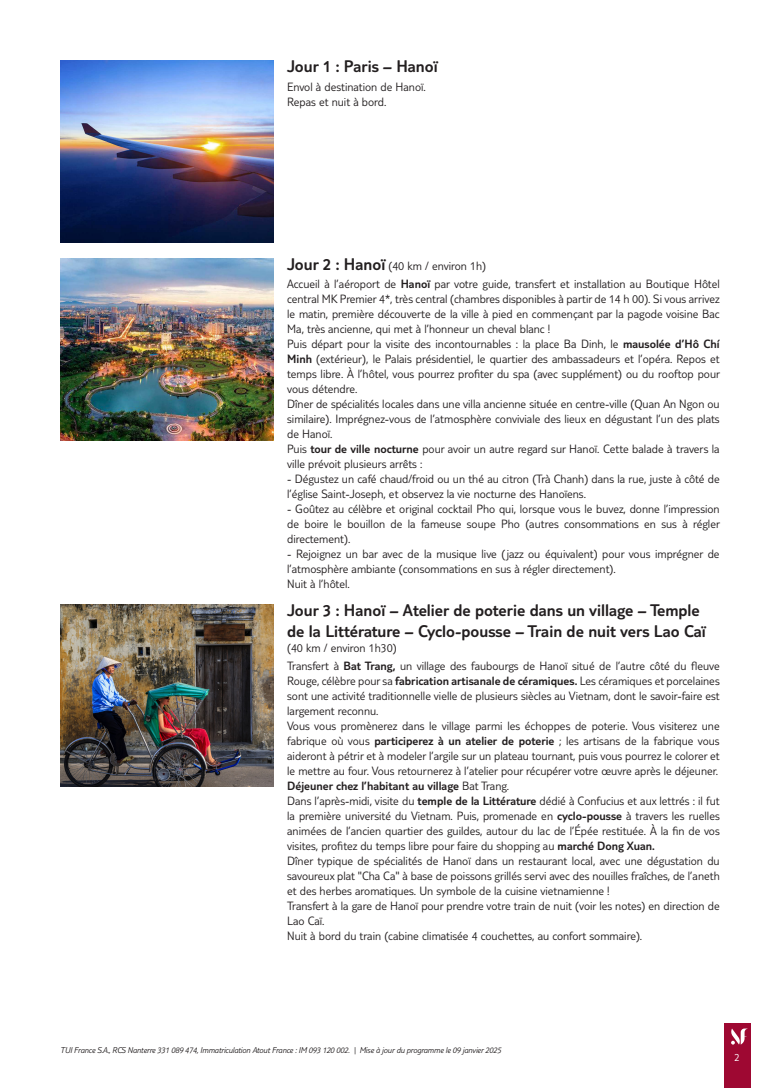
<style>
.page{position:relative;width:780px;height:1088px;background:#fff}
.page>*{position:absolute;margin:0;border:0;box-sizing:border-box;transform-origin:0 0}
.t1{font:300 17.5px/21px "TUI Type";color:#231f20}
.t2{font:300 12.5px/15px "TUI Type";color:#231f20}
.t3{font:300 11.25px "TUI Type";color:#fff}
.t4{font:italic 300 8.75px "TUI Type";letter-spacing:-.02em;color:#231f20}
.s1{font-size:17.5px}
.s2{font-style:inherit}
</style>
<div class="page">
<div style="left:724px;top:1023px;width:26px;height:65px;background:#9e0832"></div>
<svg style="left:731px;top:1028px;width:17px;height:16px"></svg>
<img style="left:60px;top:60px;width:213px;height:182px">
<img style="left:60px;top:258px;width:213px;height:182px">
<img style="left:60px;top:604px;width:213px;height:182px">
<h1 class="t1" style="left:287px;top:55px;width:152px">Jour 1 : Paris – Hanoï</h1>
<p class="t2" style="left:287px;top:79px;width:140px">Envol à destination de Hanoï.<br>Repas et nuit à bord.</p>
<p class="t2" style="left:287px;top:256px;width:434px;line-height:18.5px"><span class="s1">Jour 2 : Hanoï</span> (40 km / environ 1h)<br>Accueil à l’aéroport de <span class="s2">Hanoï</span> par votre guide, transfert et installation au Boutique Hôtel</p>
<p class="t2" style="left:287px;top:291px;width:434px">central MK Premier 4*, très central (chambres disponibles à partir de 14 h 00). Si vous arrivez le matin, première découverte de la ville à pied en commençant par la pagode voisine Bac Ma, très ancienne, qui met à l’honneur un cheval blanc !<br>Puis départ pour la visite des incontournables : la place Ba Dinh, le <span class="s2">mausolée d’Hô Chí Minh</span> (extérieur), le Palais présidentiel, le quartier des ambassadeurs et l’opéra. Repos et temps libre. À l’hôtel, vous pourrez profiter du spa (avec supplément) ou du rooftop pour vous détendre.<br>Dîner de spécialités locales dans une villa ancienne située en centre-ville (Quan An Ngon ou similaire). Imprégnez-vous de l’atmosphère conviviale des lieux en dégustant l’un des plats de Hanoï.<br>Puis <span class="s2">tour de ville nocturne</span> pour avoir un autre regard sur Hanoï. Cette balade à travers la ville prévoit plusieurs arrêts :</p>
<p class="t2" style="left:287px;top:471px;width:434px">- Dégustez un café chaud/froid ou un thé au citron (Trà Chanh) dans la rue, juste à côté de l’église Saint-Joseph, et observez la vie nocturne des Hanoïens.</p>
<p class="t2" style="left:287px;top:501px;width:434px;text-align:justify">- Goûtez au célèbre et original cocktail Pho qui, lorsque vous le buvez, donne l’impression de boire le bouillon de la fameuse soupe Pho (autres consommations en sus à régler directement).</p>
<p class="t2" style="left:287px;top:546px;width:434px">- Rejoignez un bar avec de la musique live (jazz ou équivalent) pour vous imprégner de l’atmosphère ambiante (consommations en sus à régler directement).<br>Nuit à l’hôtel.</p>
<h1 class="t1" style="left:287px;top:599px;width:420px">Jour 3 : Hanoï – Atelier de poterie dans un village – Temple de la Littérature – Cyclo-pousse – Train de nuit vers Lao Caï</h1>
<p class="t2" style="left:287px;top:638px;width:434px;line-height:18.5px">(40 km / environ 1h30)<br>Transfert à <span class="s2">Bat Trang,</span> un village des faubourgs de Hanoï situé de l’autre côté du fleuve</p>
<p class="t2" style="left:287px;top:673px;width:434px">Rouge, célèbre pour sa <span class="s2">fabrication artisanale de céramiques.</span> Les céramiques et porcelaines sont une activité traditionnelle vielle de plusieurs siècles au Vietnam, dont le savoir-faire est largement reconnu.<br>Vous vous promènerez dans le village parmi les échoppes de poterie. Vous visiterez une fabrique où vous <span class="s2">participerez à un atelier de poterie</span> ; les artisans de la fabrique vous aideront à pétrir et à modeler l’argile sur un plateau tournant, puis vous pourrez le colorer et le mettre au four. Vous retournerez à l’atelier pour récupérer votre œuvre après le déjeuner.<br><span class="s2">Déjeuner chez l’habitant au village</span> Bat Trang.<br>Dans l’après-midi, visite du <span class="s2">temple de la Littérature</span> dédié à Confucius et aux lettrés : il fut la première université du Vietnam. Puis, promenade en <span class="s2">cyclo-pousse</span> à travers les ruelles animées de l’ancien quartier des guildes, autour du lac de l’Épée restituée. À la fin de vos visites, profitez du temps libre pour faire du shopping au <span class="s2">marché Dong Xuan.<br></span>Dîner typique de spécialités de Hanoï dans un restaurant local, avec une dégustation du savoureux plat "Cha Ca" à base de poissons grillés servi avec des nouilles fraîches, de l’aneth et des herbes aromatiques. Un symbole de la cuisine vietnamienne !<br>Transfert à la gare de Hanoï pour prendre votre train de nuit (voir les notes) en direction de Lao Caï.<br>Nuit à bord du train (cabine climatisée 4 couchettes, au confort sommaire).</p>
<p class="t4" style="left:60px;top:1045px;width:442px">TUI France S.A., RCS Nanterre 331 089 474, Immatriculation Atout France : IM 093 120 002. | Mise à jour du programme le 09 janvier 2025</p>
<p class="t3" style="left:734px;top:1050px;width:7px">2</p>
</div>
